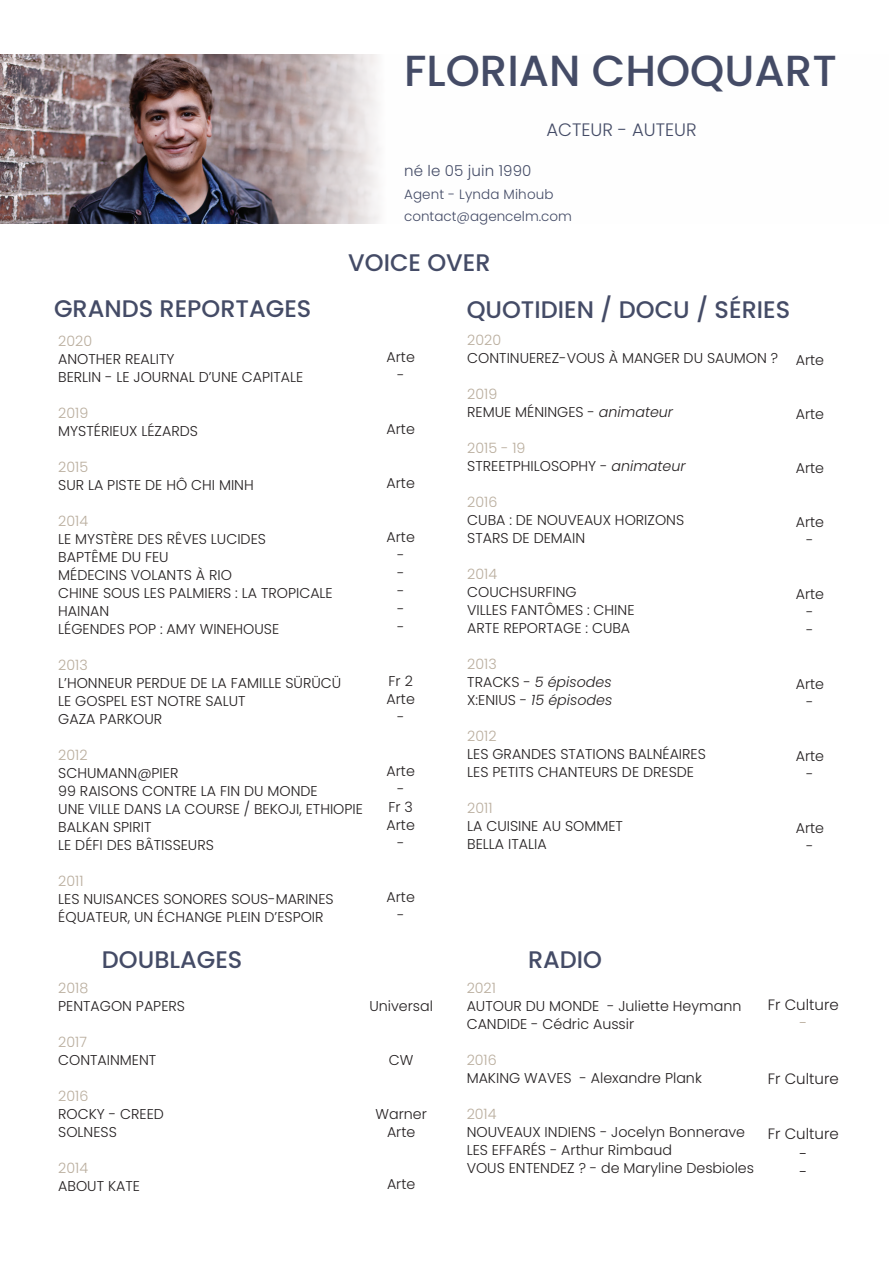
<style>
.page{position:relative;width:893px;height:1263px;background:#fff}
.page>*{position:absolute;margin:0;border:0;box-sizing:border-box;transform-origin:0 0}
.t1{font:500 43.5px "Poppins";color:#343c59}
.t2{font:500 24px "Poppins";color:#444b66}
.t3{font:300 18px "Poppins";color:#343c59}
.t4{font:300 15px/19.5px "Poppins";color:#231f20;text-align:center}
.t5{font:300 15px "Poppins";letter-spacing:.01em;color:#343c59}
.t6{font:300 15px "Poppins";color:#b9ad9d}
.t7{font:300 14.25px/18px "Poppins";color:#231f20}
.t8{font:300 14.25px "Poppins";color:#b9ad9d}
.t9{font:italic 300 14.25px/18px "Poppins";color:#231f20}
.t10{font:300 13.5px/22.5px "Poppins";color:#343c59}
.s1{color:#b9ad9d}
.s2{font-style:italic}
.s3{font-style:normal;color:#b9ad9d}
.s4{font-style:normal}
</style>
<div class="page">
<img style="left:0;top:54px;width:380px;height:169px">
<h1 class="t1" style="left:404px;top:46px;width:434px">FLORIAN CHOQUART</h1>
<p class="t3" style="left:546px;top:119px;width:152px">ACTEUR - AUTEUR</p>
<p class="t5" style="left:404px;top:162px;width:129px">né le 05 juin 1990</p>
<p class="t10" style="left:404px;top:183px;width:169px">Agent - Lynda Mihoub contact@agencelm.com</p>
<h2 class="t2" style="left:348px;top:248px;width:144px">VOICE OVER</h2>
<h2 class="t2" style="left:54px;top:294px;width:259px">GRANDS REPORTAGES</h2>
<h2 class="t2" style="left:467px;top:295px;width:325px">QUOTIDIEN / DOCU / SÉRIES</h2>
<p class="t8" style="left:58px;top:332px;width:35px">2020</p>
<p class="t7" style="left:58px;top:350px;width:247px">ANOTHER REALITY<br>BERLIN - LE JOURNAL D’UNE CAPITALE</p>
<p class="t8" style="left:58px;top:404px;width:31px">2019</p>
<p class="t7" style="left:58px;top:422px;width:141px">MYSTÉRIEUX LÉZARDS</p>
<p class="t8" style="left:58px;top:458px;width:31px">2015</p>
<p class="t7" style="left:58px;top:476px;width:197px">SUR LA PISTE DE HÔ CHI MINH</p>
<p class="t8" style="left:58px;top:512px;width:31px">2014</p>
<p class="t7" style="left:58px;top:530px;width:276px">LE MYSTÈRE DES RÊVES LUCIDES<br>BAPTÊME DU FEU<br>MÉDECINS VOLANTS À RIO<br>CHINE SOUS LES PALMIERS : LA TROPICALE<br>HAINAN<br>LÉGENDES POP : AMY WINEHOUSE</p>
<p class="t8" style="left:58px;top:656px;width:31px">2013</p>
<p class="t7" style="left:58px;top:674px;width:284px">L’HONNEUR PERDUE DE LA FAMILLE SÜRÜCÜ<br>LE GOSPEL EST NOTRE SALUT<br>GAZA PARKOUR</p>
<p class="t8" style="left:58px;top:746px;width:31px">2012</p>
<p class="t7" style="left:58px;top:764px;width:306px">SCHUMANN@PIER<br>99 RAISONS CONTRE LA FIN DU MONDE<br>UNE VILLE DANS LA COURSE / BEKOJI, ETHIOPIE<br>BALKAN SPIRIT<br>LE DÉFI DES BÂTISSEURS</p>
<p class="t8" style="left:58px;top:872px;width:27px">2011</p>
<p class="t7" style="left:58px;top:889px;width:277px">LES NUISANCES SONORES SOUS-MARINES<br>ÉQUATEUR, UN ÉCHANGE PLEIN D’ESPOIR</p>
<p class="t7" style="left:386px;top:348px;width:30px;text-align:center">Arte -</p>
<p class="t7" style="left:386px;top:420px;width:30px">Arte</p>
<p class="t7" style="left:386px;top:474px;width:30px">Arte</p>
<p class="t7" style="left:386px;top:528px;width:30px;text-align:center">Arte -<br>-<br>-<br>-<br>-</p>
<p class="t7" style="left:386px;top:672px;width:30px;text-align:center">Fr 2<br>Arte -</p>
<p class="t7" style="left:386px;top:762px;width:30px;text-align:center">Arte -<br>Fr 3<br>Arte -</p>
<p class="t7" style="left:386px;top:888px;width:30px;text-align:center">Arte -</p>
<p class="t8" style="left:467px;top:332px;width:35px">2020</p>
<p class="t7" style="left:467px;top:349px;width:312px">CONTINUEREZ-VOUS À MANGER DU SAUMON ?</p>
<p class="t7" style="left:467px;top:385px;width:207px"><span class="s1">2019<br></span>REMUE MÉNINGES - <span class="s2">animateur</span></p>
<p class="t7" style="left:467px;top:439px;width:220px"><span class="s1">2015 - 19<br></span>STREETPHILOSOPHY - <span class="s2">animateur</span></p>
<p class="t8" style="left:467px;top:494px;width:32px">2016</p>
<p class="t7" style="left:467px;top:511px;width:218px">CUBA : DE NOUVEAUX HORIZONS<br>STARS DE DEMAIN</p>
<p class="t8" style="left:467px;top:566px;width:31px">2014</p>
<p class="t7" style="left:467px;top:583px;width:169px">COUCHSURFING<br>VILLES FANTÔMES : CHINE<br>ARTE REPORTAGE : CUBA</p>
<p class="t9" style="left:467px;top:655px;width:147px"><span class="s3">2013<br></span><span class="s4">TRACKS -</span> 5 épisodes<br><span class="s4">X:ENIUS -</span> 15 épisodes</p>
<p class="t8" style="left:467px;top:728px;width:31px">2012</p>
<p class="t7" style="left:467px;top:745px;width:240px">LES GRANDES STATIONS BALNÉAIRES<br>LES PETITS CHANTEURS DE DRESDE</p>
<p class="t8" style="left:467px;top:800px;width:27px">2011</p>
<p class="t7" style="left:467px;top:817px;width:157px">LA CUISINE AU SOMMET<br>BELLA ITALIA</p>
<p class="t7" style="left:796px;top:351px;width:30px">Arte</p>
<p class="t7" style="left:796px;top:405px;width:30px">Arte</p>
<p class="t7" style="left:796px;top:459px;width:30px">Arte</p>
<p class="t7" style="left:796px;top:513px;width:30px;text-align:center">Arte -</p>
<p class="t7" style="left:796px;top:585px;width:30px;text-align:center">Arte -<br>-</p>
<p class="t7" style="left:796px;top:675px;width:30px;text-align:center">Arte -</p>
<p class="t7" style="left:796px;top:747px;width:30px;text-align:center">Arte -</p>
<p class="t7" style="left:796px;top:819px;width:30px;text-align:center">Arte -</p>
<h2 class="t2" style="left:102px;top:945px;width:142px">DOUBLAGES</h2>
<h2 class="t2" style="left:528px;top:946px;width:76px">RADIO</h2>
<p class="t8" style="left:467px;top:980px;width:31px">2021</p>
<p class="t7" style="left:467px;top:997px;width:276px">AUTOUR DU MONDE - Juliette Heymann<br>CANDIDE - Cédric Aussir</p>
<p class="t8" style="left:467px;top:1052px;width:32px">2016</p>
<p class="t7" style="left:467px;top:1069px;width:237px">MAKING WAVES - Alexandre Plank</p>
<p class="t8" style="left:467px;top:1106px;width:31px">2014</p>
<p class="t7" style="left:467px;top:1123px;width:289px">NOUVEAUX INDIENS - Jocelyn Bonnerave<br>LES EFFARÉS - Arthur Rimbaud<br>VOUS ENTENDEZ ? - de Maryline Desbioles</p>
<p class="t8" style="left:58px;top:980px;width:31px">2018</p>
<p class="t7" style="left:58px;top:997px;width:128px">PENTAGON PAPERS</p>
<p class="t8" style="left:58px;top:1034px;width:30px">2017</p>
<p class="t7" style="left:58px;top:1051px;width:100px">CONTAINMENT</p>
<p class="t8" style="left:58px;top:1088px;width:32px">2016</p>
<p class="t7" style="left:58px;top:1105px;width:107px">ROCKY - CREED<br>SOLNESS</p>
<p class="t8" style="left:58px;top:1160px;width:31px">2014</p>
<p class="t7" style="left:58px;top:1177px;width:83px">ABOUT KATE</p>
<p class="t7" style="left:369px;top:997px;width:65px">Universal</p>
<p class="t7" style="left:389px;top:1051px;width:26px">CW</p>
<p class="t7" style="left:375px;top:1105px;width:53px;text-align:center">Warner<br>Arte</p>
<p class="t7" style="left:387px;top:1175px;width:30px">Arte</p>
<p class="t4" style="left:768px;top:995px;width:73px">Fr Culture</p>
<p class="t6" style="left:799px;top:1014px;width:9px">-</p>
<p class="t4" style="left:768px;top:1069px;width:73px">Fr Culture</p>
<p class="t4" style="left:768px;top:1124px;width:73px">Fr Culture -</p>
<p class="t4" style="left:799px;top:1162px;width:9px">-</p>
</div>
